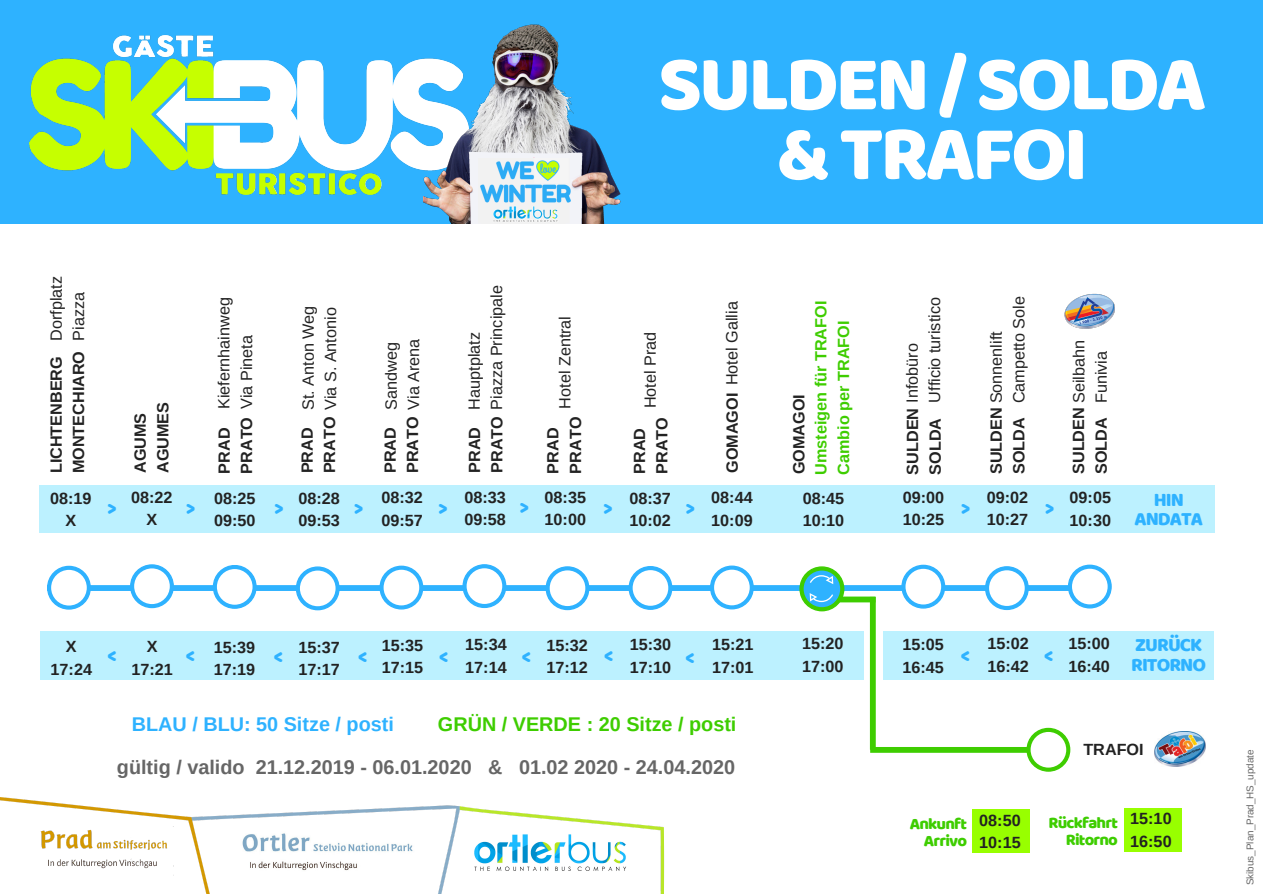
<style>
.page{position:relative;width:1263px;height:894px;background:#fff}
.page>*{position:absolute;margin:0;border:0;box-sizing:border-box;transform-origin:0 0}
.t1{font:79.35px/69.8px "Baloo Thambi";letter-spacing:-.04em;color:#fff;text-align:center}
.t2{font:700 19.8px "Arimo";color:#666}
.t3{font:700 19.8px "Arimo";color:#3ecd00}
.t4{font:700 19.8px "Arimo";color:#2eb2ff}
.t5{font:19.5px/19px "Baloo Thambi";letter-spacing:-.05em;color:#2eb2ff;text-align:center}
.t6{font:16.5px/16.8px "Baloo Thambi";letter-spacing:-.05em;color:#3ecd00;text-align:right}
.t7{font:700 16.2px/22.5px "Arimo";color:#222}
.t8{font:16.2px/22.5px "Arimo";color:#222}
.t9{font:700 16.2px/22.5px "Arimo";color:#3ecd00}
.t10{font:9.9px "Arimo";color:#666}
.s1{font-weight:700}
.s2{font-weight:400}
</style>
<div class="page">
<div style="left:0;top:0;width:1263px;height:223px;background:#2eb2ff"></div>
<img style="left:29px;top:35px;width:394px;height:160px">
<img style="left:423px;top:24px;width:206px;height:200px">
<img style="left:478px;top:158px;width:92px;height:65px">
<div style="left:39px;top:485px;width:1175px;height:47px;background:#bcf1ff"></div>
<div style="left:40px;top:631px;width:1174px;height:48px;background:#bcf1ff"></div>
<img style="left:1155px;top:731px;width:50px;height:35px">
<img style="left:1064px;top:293px;width:51px;height:36px">
<div style="left:1124px;top:808px;width:57px;height:43px;background:#98ff00"></div>
<img style="left:0;top:797px;width:665px;height:96px">
<img style="left:473px;top:833px;width:154px;height:38px">
<img style="left:239px;top:830px;width:175px;height:41px">
<img style="left:37px;top:826px;width:137px;height:48px">
<svg style="left:47px;top:564px;width:1065px;height:207px"></svg>
<div style="left:973px;top:809px;width:57px;height:43px;background:#98ff00"></div>
<p class="t8" style="left:45px;top:341px;width:66px;rotate:-90deg">Dorfplatz<br>Piazza</p>
<p class="t7" style="left:45px;top:473px;width:124px;rotate:-90deg">LICHTENBERG<br>MONTECHIARO</p>
<p class="t7" style="left:129px;top:473px;width:73px;rotate:-90deg">AGUMS<br>AGUMES</p>
<p class="t8" style="left:213px;top:409px;width:113px;rotate:-90deg">Kiefernhainweg<br>Via Pineta</p>
<p class="t8" style="left:295px;top:473px;width:167px;line-height:23.4px;rotate:-90deg"><span class="s1">PRAD<br>PRATO</span> Via S. Antonio</p>
<p class="t8" style="left:297px;top:410px;width:106px;rotate:-90deg">St. Anton Weg</p>
<p class="t7" style="left:213px;top:473px;width:58px;rotate:-90deg">PRAD<br>PRATO</p>
<p class="t8" style="left:463px;top:472px;width:189px;rotate:-90deg"><span class="s1">PRAD<br>PRATO</span> Piazza Principale</p>
<p class="t8" style="left:380px;top:409px;width:69px;rotate:-90deg">Sandweg</p>
<p class="t8" style="left:463px;top:409px;width:79px;rotate:-90deg">Hauptplatz</p>
<p class="t7" style="left:378px;top:473px;width:136px;line-height:23.4px;rotate:-90deg">PRAD<br>PRATO <span class="s2">Via Arena</span></p>
<p class="t8" style="left:554px;top:408px;width:94px;rotate:-90deg">Hotel Zentral</p>
<p class="t7" style="left:542px;top:473px;width:58px;rotate:-90deg">PRAD<br>PRATO</p>
<h1 class="t1" style="left:658px;top:52px;width:550px">SULDEN / SOLDA &amp; TRAFOI</h1>
<p class="t8" style="left:639px;top:408px;width:78px;rotate:-90deg">Hotel Prad</p>
<p class="t7" style="left:628px;top:473px;width:58px;rotate:-90deg">PRAD<br>PRATO</p>
<p class="t8" style="left:720px;top:473px;width:173px;rotate:-90deg"><span class="s1">GOMAGOI</span> Hotel Gallia</p>
<p class="t7" style="left:788px;top:474px;width:82px;rotate:-90deg">GOMAGOI</p>
<p class="t9" style="left:810px;top:474px;width:175px;rotate:-90deg">Umsteigen für TRAFOI<br>Cambio per TRAFOI</p>
<p class="t8" style="left:923px;top:402px;width:107px;rotate:-90deg">Ufficio turistico</p>
<p class="t8" style="left:1007px;top:403px;width:109px;rotate:-90deg">Campetto Sole</p>
<p class="t7" style="left:985px;top:474px;width:144px;rotate:-90deg">SULDEN <span class="s2">Sonnenlift<br></span>SOLDA</p>
<p class="t7" style="left:1067px;top:474px;width:135px;rotate:-90deg">SULDEN <span class="s2">Seilbahn<br></span>SOLDA</p>
<p class="t7" style="left:900px;top:474px;width:133px;line-height:23.1px;rotate:-90deg">SULDEN <span class="s2">Infobüro<br></span>SOLDA</p>
<p class="t8" style="left:1090px;top:403px;width:54px;rotate:-90deg">Funivia</p>
<p class="t7" style="left:50px;top:486px;width:43px;text-align:center">08:19<br>X</p>
<p class="t7" style="left:131px;top:486px;width:43px;text-align:center">08:22<br>X</p>
<p class="t7" style="left:214px;top:487px;width:43px">08:25<br>09:50</p>
<p class="t7" style="left:298px;top:486px;width:43px">08:28<br>09:53</p>
<p class="t7" style="left:381px;top:486px;width:43px">08:32<br>09:57</p>
<p class="t7" style="left:464px;top:486px;width:43px">08:33<br>09:58</p>
<p class="t7" style="left:545px;top:485px;width:43px">08:35<br>10:00</p>
<p class="t7" style="left:629px;top:486px;width:43px">08:37<br>10:02</p>
<p class="t7" style="left:987px;top:485px;width:43px">09:02<br>10:27</p>
<p class="t7" style="left:803px;top:487px;width:43px">08:45<br>10:10</p>
<p class="t7" style="left:903px;top:486px;width:43px">09:00<br>10:25</p>
<p class="t7" style="left:1070px;top:486px;width:43px">09:05<br>10:30</p>
<p class="t7" style="left:711px;top:486px;width:43px">08:44<br>10:09</p>
<p class="t5" style="left:108px;top:499px;width:11px">&gt;</p>
<p class="t5" style="left:186px;top:498px;width:11px">&gt;</p>
<p class="t5" style="left:274px;top:498px;width:11px">&gt;</p>
<p class="t5" style="left:354px;top:499px;width:11px">&gt;</p>
<p class="t5" style="left:439px;top:498px;width:11px">&gt;</p>
<p class="t5" style="left:520px;top:497px;width:11px">&gt;</p>
<p class="t5" style="left:603px;top:499px;width:11px">&gt;</p>
<p class="t5" style="left:961px;top:499px;width:11px">&gt;</p>
<p class="t5" style="left:1045px;top:499px;width:11px">&gt;</p>
<p class="t5" style="left:686px;top:499px;width:11px">&gt;</p>
<p class="t5" style="left:1134px;top:491px;width:70px">HIN<br>ANDATA</p>
<p class="t7" style="left:802px;top:632px;width:43px">15:20<br>17:00</p>
<p class="t7" style="left:902px;top:633px;width:43px">15:05<br>16:45</p>
<p class="t7" style="left:1068px;top:632px;width:43px">15:00<br>16:40</p>
<p class="t7" style="left:51px;top:635px;width:43px;text-align:center">X<br>17:24</p>
<p class="t7" style="left:132px;top:635px;width:43px;text-align:center">X<br>17:21</p>
<p class="t7" style="left:214px;top:635px;width:43px">15:39<br>17:19</p>
<p class="t7" style="left:298px;top:635px;width:43px">15:37<br>17:17</p>
<p class="t7" style="left:382px;top:633px;width:43px">15:35<br>17:15</p>
<p class="t7" style="left:465px;top:633px;width:43px">15:34<br>17:14</p>
<p class="t7" style="left:547px;top:634px;width:43px">15:32<br>17:12</p>
<p class="t7" style="left:630px;top:633px;width:43px">15:30<br>17:10</p>
<p class="t7" style="left:987px;top:632px;width:43px">15:02<br>16:42</p>
<p class="t7" style="left:712px;top:633px;width:43px">15:21<br>17:01</p>
<p class="t5" style="left:108px;top:646px;width:11px">&lt;</p>
<p class="t5" style="left:186px;top:646px;width:11px">&lt;</p>
<p class="t5" style="left:274px;top:646px;width:11px">&lt;</p>
<p class="t5" style="left:358px;top:647px;width:11px">&lt;</p>
<p class="t5" style="left:439px;top:646px;width:11px">&lt;</p>
<p class="t5" style="left:522px;top:647px;width:11px">&lt;</p>
<p class="t5" style="left:604px;top:646px;width:11px">&lt;</p>
<p class="t5" style="left:961px;top:646px;width:11px">&lt;</p>
<p class="t5" style="left:1044px;top:646px;width:11px">&lt;</p>
<p class="t5" style="left:685px;top:647px;width:11px">&lt;</p>
<p class="t4" style="left:132px;top:713px;width:264px">BLAU / BLU: 50 Sitze / posti</p>
<p class="t3" style="left:438px;top:713px;width:300px">GRÜN / VERDE : 20 Sitze / posti</p>
<p class="t5" style="left:1131px;top:636px;width:77px;text-align:left">ZURÜCK<br>RITORNO</p>
<p class="t7" style="left:1083px;top:738px;width:62px">TRAFOI</p>
<p class="t2" style="left:117px;top:755px;width:620px">gültig / valido 21.12.2019 - 06.01.2020 &amp; 01.02 2020 - 24.04.2020</p>
<p class="t10" style="left:1244px;top:884px;width:137px;rotate:-90deg">Skibus_Plan_Prad_HS_update</p>
<p class="t7" style="left:1130px;top:807px;width:43px">15:10<br>16:50</p>
<p class="t7" style="left:979px;top:808px;width:43px">08:50<br>10:15</p>
<p class="t6" style="left:1048px;top:815px;width:71px">Rückfahrt<br>Ritorno</p>
<p class="t6" style="left:910px;top:815px;width:59px">Ankunft<br>Arrivo</p>
</div>
